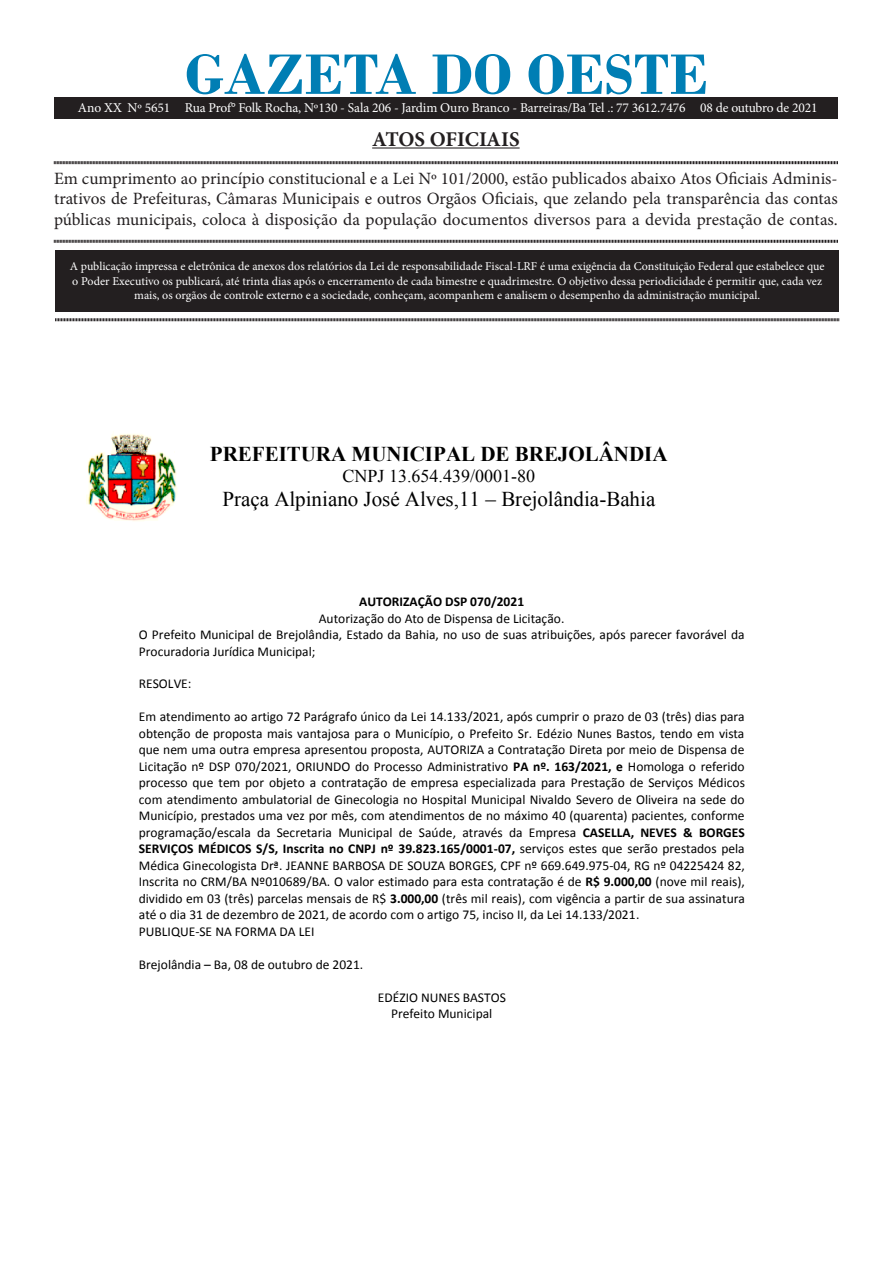
<style>
.page{position:relative;width:893px;height:1263px;background:#fff}
.page>*{position:absolute;margin:0;border:0;box-sizing:border-box;transform-origin:0 0}
.t1{font:700 60px "Bodoni";color:#007eb4}
.t2{font:21px "Times New Roman";color:#000}
.t3{font:700 21px "Times New Roman";letter-spacing:-.005em;color:#000}
.t4{font:700 21px "Minion Pro";letter-spacing:-.005em;color:#231f20}
.t5{font:18px "Times New Roman";color:#000}
.t6{font:17.25px/20.7px "Minion Pro";color:#231f20;text-align:justify}
.t7{font:13.5px/16.5px "Calibri";color:#000}
.t8{font:13.5px "Minion Pro";letter-spacing:-.01em;color:#fff}
.t9{font:700 13.5px "Calibri";color:#000}
.t10{font:12px/14.4px "Minion Pro";color:#fff;text-align:center}
.s1{font-weight:700}
</style>
<div class="page">
<div style="left:55px;top:250px;width:784px;height:61px;background:#231f20"></div>
<hr style="left:372px;top:147px;width:148px;height:2px;background:#231f20">
<svg style="left:54px;top:161px;width:784px;height:4px;background:#908e8e"></svg>
<svg style="left:54px;top:239px;width:784px;height:4px;background:#908e8e"></svg>
<svg style="left:55px;top:318px;width:784px;height:4px;background:#908e8e"></svg>
<div style="left:54px;top:98px;width:784px;height:20px;background:#231f20"></div>
<img style="left:87px;top:434px;width:90px;height:87px">
<p class="t1" style="left:185px;top:39px;width:525px">GAZETA DO OESTE</p>
<p class="t4" style="left:372px;top:124px;width:149px">ATOS OFICIAIS</p>
<p class="t6" style="left:54px;top:168px;width:785px">Em cumprimento ao princípio constitucional e a Lei Nº 101/2000, estão publicados abaixo Atos Oficiais Adminis&shy;trativos de Prefeituras, Câmaras Municipais e outros Orgãos Oficiais, que zelando pela transparência das contas públicas municipais, coloca à disposição da população documentos diversos para a devida prestação de contas.</p>
<p class="t10" style="left:70px;top:259px;width:756px">A publicação impressa e eletrônica de anexos dos relatórios da Lei de responsabilidade Fiscal-LRF é uma exigência da Constituição Federal que estabelece que o Poder Executivo os publicará, até trinta dias após o encerramento de cada bimestre e quadrimestre. O objetivo dessa periodicidade é permitir que, cada vez mais, os orgãos de controle externo e a sociedade, conheçam, acompanhem e analisem o desempenho da administração municipal.</p>
<p class="t8" style="left:78px;top:98px;width:741px">Ano XX Nº 5651 Rua Prof° Folk Rocha, Nº130 - Sala 206 - Jardim Ouro Branco - Barreiras/Ba Tel .: 77 3612.7476 08 de outubro de 2021</p>
<p class="t3" style="left:210px;top:439px;width:459px">PREFEITURA MUNICIPAL DE BREJOLÂNDIA</p>
<p class="t5" style="left:342px;top:464px;width:194px">CNPJ 13.654.439/0001-80</p>
<p class="t2" style="left:222px;top:485px;width:434px">Praça Alpiniano José Alves,11 – Brejolândia-Bahia</p>
<p class="t9" style="left:359px;top:593px;width:166px">AUTORIZAÇÃO DSP 070/2021</p>
<p class="t7" style="left:319px;top:610px;width:247px">Autorização do Ato de Dispensa de Licitação.</p>
<p class="t7" style="left:139px;top:626px;width:607px">O Prefeito Municipal de Brejolândia, Estado da Bahia, no uso de suas atribuições, após parecer favorável da</p>
<p class="t7" style="left:139px;top:643px;width:178px">Procuradoria Jurídica Municipal;</p>
<p class="t7" style="left:139px;top:676px;width:54px">RESOLVE:</p>
<p class="t7" style="left:139px;top:709px;width:608px">Em atendimento ao artigo 72 Parágrafo único da Lei 14.133/2021, após cumprir o prazo de 03 (três) dias para obtenção de proposta mais vantajosa para o Município, o Prefeito Sr. Edézio Nunes Bastos, tendo em vista que nem uma outra empresa apresentou proposta, AUTORIZA a Contratação Direta por meio de Dispensa de Licitação nº DSP 070/2021, ORIUNDO do Processo Administrativo <span class="s1">PA nº. 163/2021, e</span> Homologa o referido processo que tem por objeto a contratação de empresa especializada para Prestação de Serviços Médicos com atendimento ambulatorial de Ginecologia no Hospital Municipal Nivaldo Severo de Oliveira na sede do Município, prestados uma vez por mês, com atendimentos de no máximo 40 (quarenta) pacientes, conforme programação/escala da Secretaria Municipal de Saúde, através da Empresa <span class="s1">CASELLA, NEVES &amp; BORGES SERVIÇOS MÉDICOS S/S, Inscrita no CNPJ nº 39.823.165/0001-07,</span> serviços estes que serão prestados pela Médica Ginecologista Drª. JEANNE BARBOSA DE SOUZA BORGES, CPF nº 669.649.975-04, RG nº 04225424 82, Inscrita no CRM/BA Nº010689/BA. O valor estimado para esta contratação é de <span class="s1">R$ 9.000,00</span> (nove mil reais), dividido em 03 (três) parcelas mensais de R$ <span class="s1">3.000,00</span> (três mil reais), com vigência a partir de sua assinatura até o dia 31 de dezembro de 2021, de acordo com o artigo 75, inciso II, da Lei 14.133/2021.<br>PUBLIQUE-SE NA FORMA DA LEI</p>
<p class="t7" style="left:139px;top:956px;width:226px">Brejolândia – Ba, 08 de outubro de 2021.</p>
<p class="t7" style="left:378px;top:989px;width:130px;text-align:center">EDÉZIO NUNES BASTOS<br>Prefeito Municipal</p>
</div>
